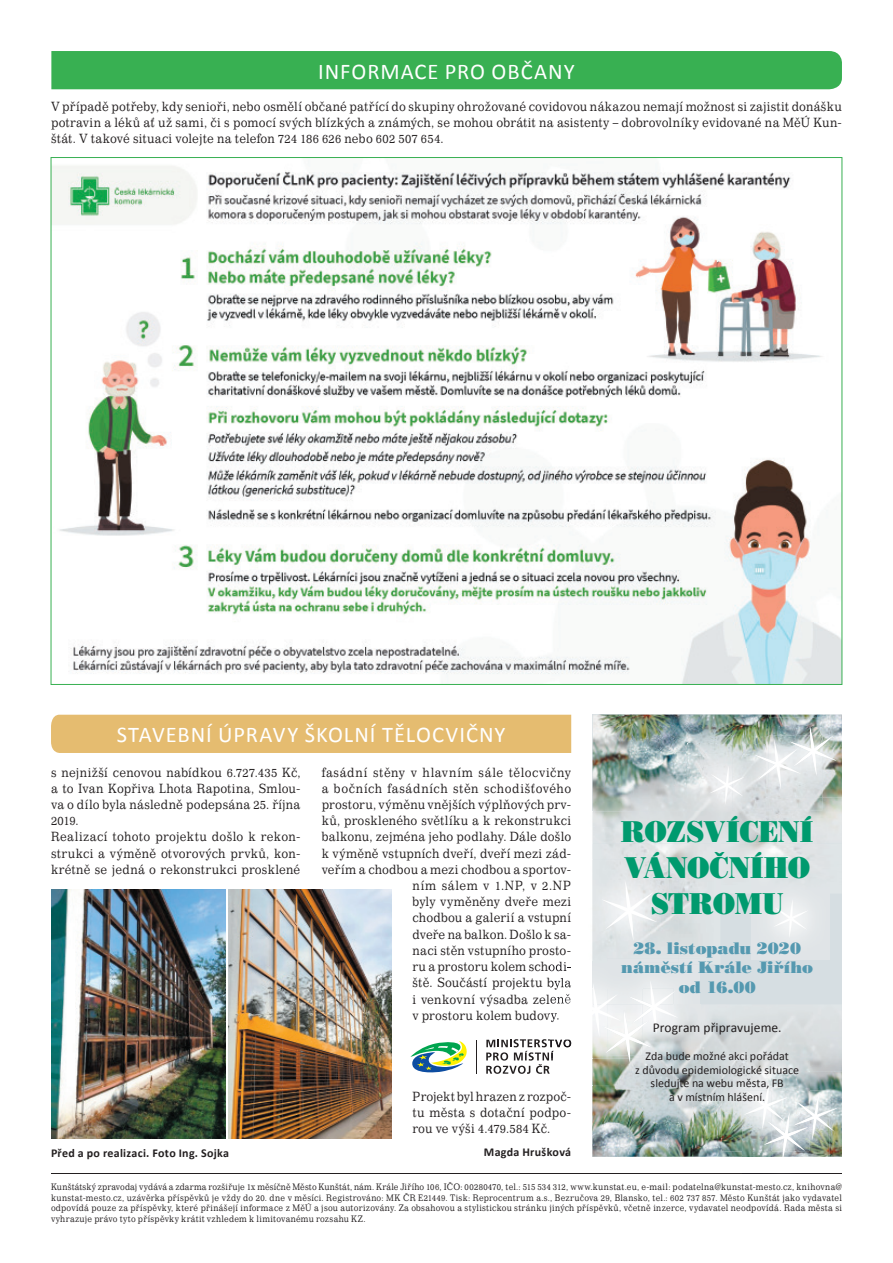
<style>
.page{position:relative;width:893px;height:1263px;background:#fff}
.page>*{position:absolute;margin:0;border:0;box-sizing:border-box;transform-origin:0 0}
.t1{font:30px/36px "Bodoni CE Poster";color:#009a6e;text-align:center;scale:.9 1}
.t2{font:22.5px "Calibri";letter-spacing:.045em;color:#fff}
.t3{font:16.5px/19.8px "Bodoni CE Poster";letter-spacing:.005em;color:#5599b0;text-align:center}
.t4{font:13.5px "Calibri";letter-spacing:.005em;color:#231f20}
.t5{font:12.75px/16.2px "Impressum CE";letter-spacing:.015em;color:#231f20;text-align:justify;scale:.88 1}
.t6{font:12.75px "Impressum CE";letter-spacing:.045em;color:#231f20;scale:.88 1}
.t7{font:12.75px "Impressum CE";letter-spacing:.055em;color:#231f20;scale:.88 1}
.t8{font:12px/13.5px "Calibri";color:#231f20;text-align:center}
.t9{font:700 12px "Calibri";letter-spacing:.025em;color:#231f20}
.t10{font:9px/10.5px "Impressum CE";letter-spacing:.025em;color:#231f20;text-align:justify;scale:.86 1}
</style>
<div class="page">
<div style="left:51px;top:51px;width:791px;height:38px;background:#38b052"></div>
<hr style="left:51px;top:1173px;width:791px;height:1px;background:#231f20">
<img style="left:53px;top:166px;width:787px;height:517px">
<img style="left:229px;top:889px;width:162px;height:250px">
<img style="left:51px;top:889px;width:174px;height:250px">
<hr style="left:476px;top:1040px;width:1px;height:34px;background:#231f20">
<svg style="left:410px;top:1041px;width:57px;height:32px"></svg>
<div style="left:51px;top:715px;width:520px;height:38px;background:#e5bc70"></div>
<div style="left:592px;top:715px;width:250px;height:442px;background:#d6dee2"></div>
<img style="left:593px;top:715px;width:175px;height:96px">
<img style="left:692px;top:1004px;width:150px;height:102px">
<img style="left:592px;top:1055px;width:100px;height:102px">
<img style="left:692px;top:1106px;width:50px;height:51px">
<img style="left:716px;top:736px;width:126px;height:143px">
<img style="left:592px;top:811px;width:128px;height:101px">
<img style="left:593px;top:811px;width:123px;height:32px">
<img style="left:716px;top:826px;width:4px;height:17px">
<img style="left:768px;top:714px;width:74px;height:1px">
<img style="left:768px;top:715px;width:74px;height:82px">
<img style="left:733px;top:718px;width:89px;height:93px">
<img style="left:643px;top:965px;width:50px;height:39px">
<img style="left:678px;top:1004px;width:22px;height:51px">
<img style="left:550px;top:962px;width:17px;height:10px">
<img style="left:592px;top:966px;width:15px;height:14px">
<img style="left:607px;top:965px;width:36px;height:15px">
<svg style="left:486px;top:980px;width:192px;height:105px"></svg>
<img style="left:809px;top:1071px;width:33px;height:86px">
<img style="left:722px;top:1061px;width:87px;height:90px">
<img style="left:772px;top:1071px;width:37px;height:11px">
<img style="left:743px;top:1082px;width:95px;height:75px">
<div style="left:752px;top:877px;width:78px;height:78px;background:#e1e5e7"></div>
<svg style="left:773px;top:899px;width:36px;height:39px"></svg>
<img style="left:688px;top:744px;width:78px;height:82px">
<img style="left:716px;top:811px;width:4px;height:15px">
<img style="left:733px;top:744px;width:33px;height:67px">
<svg style="left:754px;top:726px;width:83px;height:63px"></svg>
<svg style="left:709px;top:765px;width:36px;height:40px"></svg>
<img style="left:592px;top:859px;width:87px;height:102px">
<img style="left:607px;top:959px;width:72px;height:2px">
<svg style="left:601px;top:881px;width:56px;height:60px"></svg>
<h2 class="t2" style="left:318px;top:57px;width:258px">INFORMACE PRO OBČANY</h2>
<p class="t5" style="left:51px;top:98px;width:900px">V případě potřeby, kdy senioři, nebo osmělí občané patřící do skupiny ohrožované covidovou nákazou nemají možnost si zajistit donášku potravin a léků ať už sami, či s pomocí svých blízkých a známých, se mohou obrátit na asistenty – dobrovolníky evidované na MěÚ Kun&shy;štát. V takové situaci volejte na telefon 724 186 626 nebo 602 507 654.</p>
<h2 class="t2" style="left:117px;top:720px;width:390px">STAVEBNÍ ÚPRAVY ŠKOLNÍ TĚLOCVIČNY</h2>
<p class="t5" style="left:51px;top:764px;width:285px;text-align:left">s nejnižší cenovou nabídkou 6.727.435 Kč, a to Ivan Kopřiva Lhota Rapotina, Smlou&shy;va o dílo byla následně podepsána 25. října 2019.<br>Realizací tohoto projektu došlo k rekon&shy;strukci a výměně otvorových prvků, kon&shy;krétně se jedná o rekonstrukci prosklené</p>
<p class="t6" style="left:322px;top:765px;width:285px">fasádní stěny v hlavním sále tělocvičny</p>
<p class="t6" style="left:322px;top:781px;width:285px">a bočních fasádních stěn schodišťového</p>
<p class="t5" style="left:322px;top:796px;width:285px">prostoru, výměnu vnějších výplňových prv-</p>
<p class="t5" style="left:322px;top:812px;width:285px">ků, proskleného světlíku a k rekonstrukci</p>
<p class="t5" style="left:322px;top:829px;width:285px">balkonu, zejména jeho podlahy. Dále došlo</p>
<p class="t5" style="left:322px;top:845px;width:285px">k výměně vstupních dveří, dveří mezi zád-</p>
<p class="t5" style="left:322px;top:861px;width:285px">veřím a chodbou a mezi chodbou a sportov-</p>
<p class="t7" style="left:412px;top:878px;width:182px">ním sálem v 1.NP, v 2.NP</p>
<p class="t5" style="left:412px;top:893px;width:182px">byly vyměněny dveře mezi</p>
<p class="t5" style="left:412px;top:910px;width:182px">chodbou a galerií a vstupní</p>
<p class="t5" style="left:412px;top:926px;width:182px">dveře na balkon. Došlo k sa-</p>
<p class="t5" style="left:412px;top:942px;width:182px">naci stěn vstupního prosto-</p>
<p class="t5" style="left:412px;top:958px;width:182px">ru a prostoru kolem schodi-</p>
<p class="t5" style="left:412px;top:974px;width:182px">ště. Součástí projektu byla</p>
<p class="t5" style="left:412px;top:991px;width:182px">i venkovní výsadba zeleně</p>
<p class="t5" style="left:412px;top:1007px;width:169px">v prostoru kolem budovy.</p>
<p class="t9" style="left:51px;top:1145px;width:180px">Před a po realizaci. Foto Ing. Sojka</p>
<p class="t5" style="left:412px;top:1088px;width:182px">Projekt byl hrazen z rozpoč&shy;tu města s dotační podpo&shy;rou ve výši 4.479.584 Kč.</p>
<p class="t9" style="left:484px;top:1144px;width:89px">Magda Hrušková</p>
<h1 class="t1" style="left:621px;top:813px;width:215px">ROZSVÍCENÍ<br>VÁNOČNÍHO<br>STROMU</h1>
<p class="t3" style="left:621px;top:938px;width:193px">28. listopadu 2020 náměstí Krále Jiřího od 16.00</p>
<p class="t4" style="left:653px;top:1019px;width:130px">Program připravujeme.</p>
<p class="t8" style="left:635px;top:1049px;width:166px">Zda bude možné akci pořádat<br>z důvodu epidemiologické situace sledujte na webu města, FB<br>a v místním hlášení.</p>
<p class="t10" style="left:51px;top:1182px;width:921px">Kunštátský zpravodaj vydává a zdarma rozšiřuje 1x měsíčně Město Kunštát, nám. Krále Jiřího 106, IČO: 00280470, tel.: 515 534 312, www.kunstat.eu, e-mail: podatelna@kunstat-mesto.cz, knihovna@ kunstat-mesto.cz, uzávěrka příspěvků je vždy do 20. dne v měsíci. Registrováno: MK ČR E21449. Tisk: Reprocentrum a.s., Bezručova 29, Blansko, tel.: 602 737 857. Město Kunštát jako vydavatel odpovídá pouze za příspěvky, které přinášejí informace z MěÚ a jsou autorizovány. Za obsahovou a stylistickou stránku jiných příspěvků, včetně inzerce, vydavatel neodpovídá. Rada města si vyhrazuje právo tyto příspěvky krátit vzhledem k limitovanému rozsahu KZ.</p>
</div>
